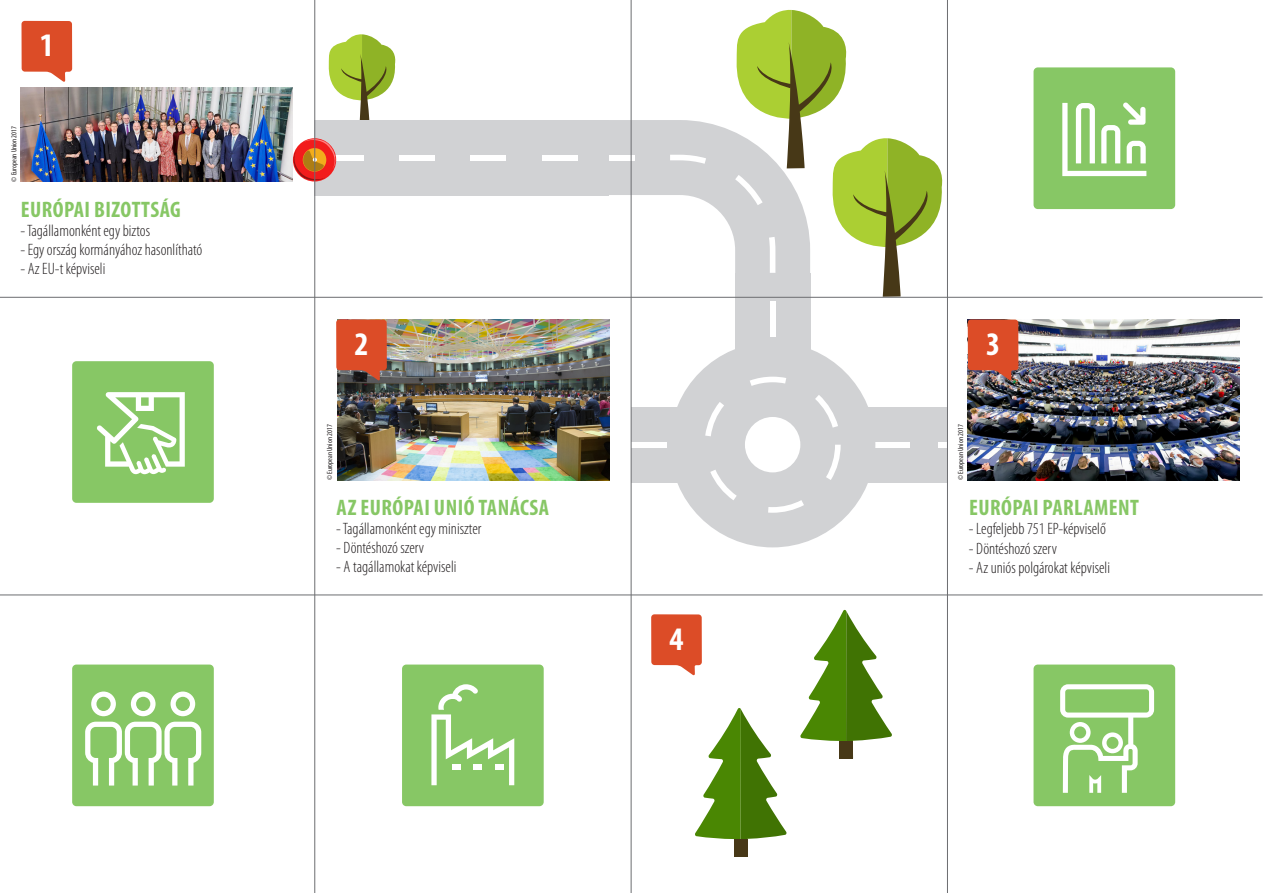
<style>
.page{position:relative;width:1263px;height:893px;background:#fff}
.page>*{position:absolute;margin:0;border:0;box-sizing:border-box;transform-origin:0 0}
.t1{font:700 condensed 33px "Myriad Pro";color:#fff}
.t2{font:700 condensed 22.5px "Myriad Pro";letter-spacing:.02em;color:#87c765}
.t3{font:300 condensed 16.5px "Myriad Pro";color:#231f20}
.t4{font:condensed 7.5px "Myriad Pro";color:#231f20}
</style>
<div class="page">
<svg style="left:328px;top:34px;width:68px;height:86px"></svg>
<svg style="left:527px;top:10px;width:417px;height:287px"></svg>
<div style="left:315px;top:120px;width:294px;height:75px;background:#d1d2d4"></div>
<div style="left:542px;top:155px;width:35px;height:5px;background:#fff"></div>
<div style="left:471px;top:155px;width:35px;height:5px;background:#fff"></div>
<div style="left:399px;top:155px;width:36px;height:5px;background:#fff"></div>
<div style="left:328px;top:155px;width:36px;height:5px;background:#fff"></div>
<div style="left:860px;top:407px;width:88px;height:75px;background:#d1d2d4"></div>
<div style="left:938px;top:442px;width:8px;height:5px;background:#fff"></div>
<div style="left:874px;top:442px;width:36px;height:5px;background:#fff"></div>
<div style="left:735px;top:274px;width:75px;height:77px;background:#d1d2d4"></div>
<div style="left:770px;top:302px;width:5px;height:35px;background:#fff"></div>
<div style="left:631px;top:407px;width:99px;height:75px;background:#d1d2d4"></div>
<div style="left:631px;top:442px;width:36px;height:5px;background:#fff"></div>
<svg style="left:670px;top:342px;width:205px;height:205px"></svg>
<svg style="left:800px;top:610px;width:92px;height:149px"></svg>
<div style="left:839px;top:741px;width:14px;height:17px;background:#473817"></div>
<svg style="left:695px;top:708px;width:92px;height:149px"></svg>
<div style="left:734px;top:839px;width:14px;height:17px;background:#473817"></div>
<div style="left:72px;top:361px;width:142px;height:142px;background:#87c765;border-radius:4px"></div>
<div style="left:72px;top:665px;width:142px;height:141px;background:#87c765;border-radius:4px"></div>
<div style="left:402px;top:665px;width:142px;height:141px;background:#87c765;border-radius:4px"></div>
<div style="left:1033px;top:665px;width:142px;height:141px;background:#87c765;border-radius:4px"></div>
<div style="left:1033px;top:67px;width:142px;height:142px;background:#87c765;border-radius:4px"></div>
<img style="left:21px;top:87px;width:272px;height:94px">
<img style="left:337px;top:319px;width:272px;height:161px">
<img style="left:967px;top:319px;width:272px;height:161px">
<svg style="left:292px;top:138px;width:45px;height:44px"></svg>
<svg style="left:431px;top:684px;width:83px;height:101px"></svg>
<div style="left:495px;top:765px;width:8px;height:5px;background:#fff"></div>
<div style="left:473px;top:765px;width:9px;height:5px;background:#fff"></div>
<div style="left:452px;top:765px;width:9px;height:5px;background:#fff"></div>
<svg style="left:97px;top:392px;width:88px;height:82px"></svg>
<svg style="left:1062px;top:102px;width:84px;height:74px"></svg>
<svg style="left:91px;top:691px;width:25px;height:25px"></svg>
<svg style="left:131px;top:691px;width:25px;height:25px"></svg>
<svg style="left:85px;top:722px;width:116px;height:63px"></svg>
<svg style="left:170px;top:691px;width:25px;height:25px"></svg>
<svg style="left:1060px;top:684px;width:94px;height:109px"></svg>
<svg style="left:336px;top:319px;width:51px;height:62px;background:#c74e2f"></svg>
<svg style="left:21px;top:21px;width:51px;height:61px;background:#e16747"></svg>
<svg style="left:968px;top:319px;width:50px;height:62px;background:#cd5234"></svg>
<svg style="left:651px;top:614px;width:51px;height:62px;background:#e1694a"></svg>
<hr style="left:631px;top:0;width:1px;height:893px;background:#6c6d70">
<hr style="left:314px;top:0;width:1px;height:893px;background:#6c6d70">
<hr style="left:947px;top:0;width:1px;height:893px;background:#6c6d70">
<hr style="left:0;top:297px;width:1262px;height:1px;background:#6c6d70">
<hr style="left:0;top:595px;width:1262px;height:1px;background:#6c6d70">
<p class="t1" style="left:40px;top:27px;width:16px">1</p>
<p class="t4" style="left:10px;top:181px;width:57px;rotate:-90deg">© European Union 2017</p>
<p class="t2" style="left:21px;top:197px;width:162px">EURÓPAI BIZOTTSÁG</p>
<p class="t3" style="left:21px;top:221px;width:131px">- Tagállamonként egy biztos</p>
<p class="t3" style="left:21px;top:240px;width:183px">- Egy ország kormányához hasonlítható</p>
<p class="t3" style="left:21px;top:259px;width:86px">- Az EU-t képviseli</p>
<p class="t1" style="left:354px;top:325px;width:16px">2</p>
<p class="t1" style="left:986px;top:325px;width:16px">3</p>
<p class="t4" style="left:326px;top:480px;width:57px;rotate:-90deg">© European Union 2017</p>
<p class="t4" style="left:956px;top:480px;width:57px;rotate:-90deg">© European Union 2017</p>
<p class="t2" style="left:336px;top:495px;width:214px">AZ EURÓPAI UNIÓ TANÁCSA</p>
<p class="t3" style="left:336px;top:519px;width:147px">- Tagállamonként egy miniszter</p>
<p class="t3" style="left:336px;top:538px;width:89px">- Döntéshozó szerv</p>
<p class="t3" style="left:336px;top:557px;width:122px">- A tagállamokat képviseli</p>
<p class="t1" style="left:669px;top:620px;width:16px">4</p>
<p class="t2" style="left:969px;top:495px;width:171px">EURÓPAI PARLAMENT</p>
<p class="t3" style="left:969px;top:519px;width:139px">- Legfeljebb 751 EP-képviselő</p>
<p class="t3" style="left:969px;top:538px;width:89px">- Döntéshozó szerv</p>
<p class="t3" style="left:969px;top:558px;width:143px">- Az uniós polgárokat képviseli</p>
</div>
